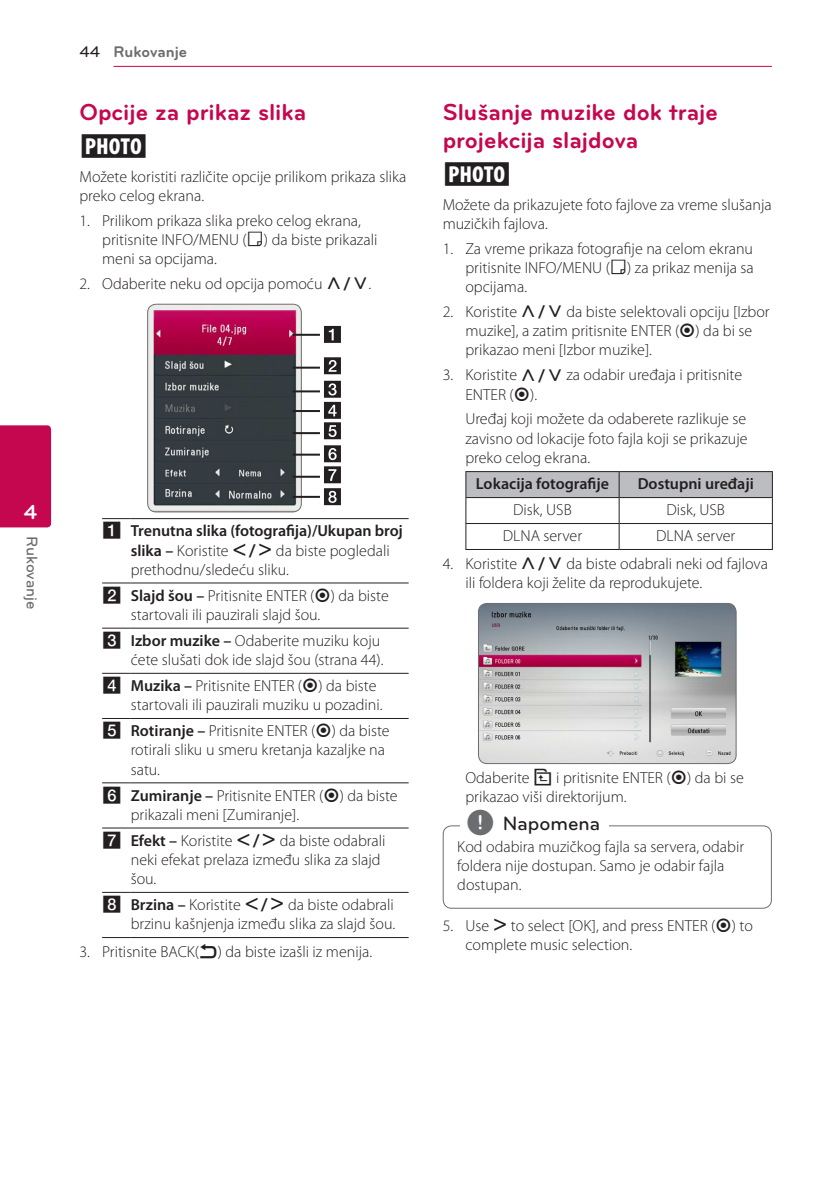
<style>
.page{position:relative;width:840px;height:1191px;background:#fff}
.page>*{position:absolute;margin:0;border:0;box-sizing:border-box;transform-origin:0 0}
.Title_2{font:700 24px/28px "Bryant LG";color:#c50750}
.Content_text_Light{font:24px "UPSYS Common";color:#231f20}
.t1{font:700 21px "Bryant LG";color:#fff}
.t2{font:500 20px "Bryant LG";color:#231f20}
.Content_text_Num{font:300 16px/19.2px "Myriad Pro";color:#231f20}
.Content_text_SemiBol{font:300 16px/19.2px "Myriad Pro";color:#231f20}
.Content_text_Light-2{font:300 16px/19.2px "Myriad Pro";color:#231f20}
.Contents_Text_Sub_Nu{font:300 16px/19.2px "Myriad Pro";color:#231f20;text-align:justify}
.Content_text_Light-3{font:600 16px "Myriad Pro";color:#231f20}
.t3{font:700 16px "Bryant LG";color:#6c6d70}
.t4{font:500 16px "Bryant LG";letter-spacing:-.005em;color:#6c6d70}
.Content_text_Light-4{font:16px "UPSYS Boxed Number";color:#231f20}
.s1{font-weight:500;color:#231f20}
.s2{font-family:"UPSYS Common";font-weight:400}
.s3{font-weight:600}
.s4{font-family:"UPSYS Circled Number";font-weight:400}
.s5{font-family:"UPSYS Common";font-weight:400;font-size:30px;color:#6c6d70}
</style>
<div class="page">
<hr style="left:113px;top:66px;width:658px;height:1px;background:#c50750">
<div style="left:0;top:425px;width:51px;height:102px;background:#c50750"></div>
<img style="left:147px;top:304px;width:154px;height:208px">
<div style="left:147px;top:304px;width:155px;height:208px;border:1px solid #6c6d70;border-radius:9px"></div>
<svg style="left:324px;top:326px;width:17px;height:17px"></svg>
<svg style="left:324px;top:381px;width:17px;height:58px"></svg>
<svg style="left:324px;top:357px;width:17px;height:17px"></svg>
<svg style="left:324px;top:445px;width:17px;height:60px"></svg>
<hr style="left:292px;top:334px;width:28px;height:2px;background:#231f20">
<hr style="left:292px;top:367px;width:28px;height:2px;background:#231f20">
<hr style="left:292px;top:390px;width:28px;height:2px;background:#231f20">
<hr style="left:292px;top:410px;width:28px;height:2px;background:#231f20">
<hr style="left:292px;top:432px;width:28px;height:2px;background:#231f20">
<hr style="left:292px;top:453px;width:28px;height:2px;background:#231f20">
<hr style="left:292px;top:476px;width:28px;height:2px;background:#231f20">
<hr style="left:292px;top:496px;width:28px;height:2px;background:#231f20">
<svg style="left:102px;top:518px;width:29px;height:1px"></svg>
<hr style="left:131px;top:518px;width:277px;height:1px;background:#231f20">
<svg style="left:102px;top:582px;width:29px;height:1px"></svg>
<hr style="left:131px;top:582px;width:277px;height:1px;background:#231f20">
<svg style="left:102px;top:627px;width:29px;height:1px"></svg>
<hr style="left:131px;top:627px;width:277px;height:1px;background:#231f20">
<svg style="left:102px;top:673px;width:29px;height:1px"></svg>
<hr style="left:131px;top:673px;width:277px;height:1px;background:#231f20">
<svg style="left:102px;top:718px;width:29px;height:1px"></svg>
<hr style="left:131px;top:718px;width:277px;height:1px;background:#231f20">
<svg style="left:102px;top:782px;width:29px;height:1px"></svg>
<hr style="left:131px;top:782px;width:277px;height:1px;background:#231f20">
<svg style="left:102px;top:827px;width:29px;height:1px"></svg>
<hr style="left:131px;top:827px;width:277px;height:1px;background:#231f20">
<svg style="left:102px;top:892px;width:29px;height:1px"></svg>
<hr style="left:131px;top:892px;width:277px;height:1px;background:#231f20">
<svg style="left:102px;top:937px;width:29px;height:1px"></svg>
<hr style="left:131px;top:937px;width:277px;height:1px;background:#231f20">
<svg style="left:465px;top:471px;width:307px;height:78px"></svg>
<hr style="left:465px;top:549px;width:153px;height:1px;background:#231f20">
<hr style="left:618px;top:549px;width:154px;height:1px;background:#231f20">
<img style="left:479px;top:603px;width:256px;height:160px">
<div style="left:477px;top:603px;width:259px;height:161px;border:1px solid #6c6d70;border-radius:9px"></div>
<div style="left:442px;top:825px;width:329px;height:83px;border:1px solid #6c6d70;border-radius:9px"></div>
<div style="left:460px;top:819px;width:149px;height:20px;background:#fff"></div>
<h2 class="t1" style="left:24px;top:499px;width:15px">4</h2>
<p class="t4" style="left:42px;top:536px;width:75px;rotate:90deg">Rukovanje</p>
<p class="t3" style="left:79px;top:42px;width:109px"><span class="s1">44</span> Rukovanje</p>
<p class="Title_2" style="left:79px;top:98px;width:228px">Opcije za prikaz slika</p>
<p class="Content_text_Light" style="left:79px;top:132px;width:70px">i</p>
<p class="Content_text_Light-2" style="left:79px;top:167px;width:328px">Možete koristiti različite opcije prilikom prikaza slika preko celog ekrana.</p>
<p class="Content_text_Num" style="left:102px;top:211px;width:276px;text-indent:-23px">1. Prilikom prikaza slika preko celog ekrana, pritisnite INFO/MENU (<span class="s2">m</span>) da biste prikazali meni sa opcijama.</p>
<p class="Content_text_Num" style="left:79px;top:274px;width:293px">2. Odaberite neku od opcija pomoću <span class="s2">W/S</span>.</p>
<p class="Content_text_Light-4" style="left:102px;top:522px;width:21px">A</p>
<p class="Content_text_SemiBol" style="left:131px;top:521px;width:273px"><span class="s3">Trenutna slika (fotografija)/Ukupan broj slika –</span> Koristite <span class="s2">A/D</span> da biste pogledali prethodnu/sledeću sliku.</p>
<p class="Content_text_Light-4" style="left:102px;top:586px;width:21px">B</p>
<p class="Content_text_SemiBol" style="left:131px;top:585px;width:259px"><span class="s3">Slajd šou –</span> Pritisnite ENTER (<span class="s2">b</span>) da biste startovali ili pauzirali slajd šou.</p>
<p class="Content_text_Light-4" style="left:102px;top:631px;width:21px">C</p>
<p class="Content_text_SemiBol" style="left:131px;top:631px;width:254px"><span class="s3">Izbor muzike –</span> Odaberite muziku koju ćete slušati dok ide slajd šou (strana 44).</p>
<p class="Content_text_Light-4" style="left:102px;top:676px;width:21px">D</p>
<p class="Content_text_SemiBol" style="left:131px;top:676px;width:253px"><span class="s3">Muzika –</span> Pritisnite ENTER (<span class="s2">b</span>) da biste startovali ili pauzirali muziku u pozadini.</p>
<p class="Content_text_Light-4" style="left:102px;top:722px;width:21px">E</p>
<p class="Content_text_SemiBol" style="left:131px;top:721px;width:260px"><span class="s3">Rotiranje –</span> Pritisnite ENTER (<span class="s2">b</span>) da biste rotirali sliku u smeru kretanja kazaljke na satu.</p>
<p class="Content_text_Light-4" style="left:102px;top:786px;width:21px">F</p>
<p class="Content_text_SemiBol" style="left:131px;top:785px;width:268px"><span class="s3">Zumiranje –</span> Pritisnite ENTER (<span class="s2">b</span>) da biste prikazali meni [Zumiranje].</p>
<p class="Content_text_Light-4" style="left:102px;top:831px;width:21px">G</p>
<p class="Content_text_SemiBol" style="left:131px;top:830px;width:256px"><span class="s3">Efekt –</span> Koristite <span class="s2">A/D</span> da biste odabrali neki efekat prelaza između slika za slajd šou.</p>
<p class="Content_text_Light-4" style="left:102px;top:895px;width:21px">H</p>
<p class="Content_text_SemiBol" style="left:131px;top:895px;width:266px"><span class="s3">Brzina –</span> Koristite <span class="s2">A/D</span> da biste odabrali brzinu kašnjenja između slika za slajd šou.</p>
<p class="Content_text_Num" style="left:79px;top:942px;width:294px">3. Pritisnite BACK(<span class="s4">1</span>) da biste izašli iz menija.</p>
<p class="Title_2" style="left:442px;top:98px;width:276px">Slušanje muzike dok traje projekcija slajdova</p>
<p class="Content_text_Light" style="left:442px;top:160px;width:70px">i</p>
<p class="Content_text_Light-2" style="left:442px;top:195px;width:330px">Možete da prikazujete foto fajlove za vreme slušanja muzičkih fajlova.</p>
<p class="Content_text_Num" style="left:465px;top:239px;width:290px;text-align:justify;text-indent:-23px">1. Za vreme prikaza fotografije na celom ekranu pritisnite INFO/MENU (<span class="s2">m</span>) za prikaz menija sa opcijama.</p>
<p class="Content_text_Num" style="left:465px;top:302px;width:305px;text-indent:-23px">2. Koristite <span class="s2">W/S</span> da biste selektovali opciju [Izbor muzike], a zatim pritisnite ENTER (<span class="s2">b</span>) da bi se prikazao meni [Izbor muzike].</p>
<p class="Content_text_Num" style="left:465px;top:365px;width:278px;text-indent:-23px">3. Koristite <span class="s2">W/S</span> za odabir uređaja i pritisnite<br>ENTER (<span class="s2">b</span>).</p>
<p class="Contents_Text_Sub_Nu" style="left:465px;top:409px;width:283px">Uređaj koji možete da odaberete razlikuje se zavisno od lokacije foto fajla koji se prikazuje preko celog ekrana.</p>
<p class="Content_text_Light-3" style="left:475px;top:474px;width:135px">Lokacija fotografije</p>
<p class="Content_text_Light-3" style="left:637px;top:474px;width:118px">Dostupni uređaji</p>
<p class="Content_text_Light-2" style="left:513px;top:500px;width:60px">Disk, USB</p>
<p class="Content_text_Light-2" style="left:666px;top:500px;width:60px">Disk, USB</p>
<p class="Content_text_Light-2" style="left:502px;top:526px;width:81px">DLNA server</p>
<p class="Content_text_Light-2" style="left:655px;top:526px;width:81px">DLNA server</p>
<p class="Content_text_Num" style="left:465px;top:554px;width:304px;text-indent:-23px">4. Koristite <span class="s2">W/S</span> da biste odabrali neki od fajlova ili foldera koji želite da reprodukujete.</p>
<p class="Contents_Text_Sub_Nu" style="left:465px;top:768px;width:280px">Odaberite <span class="s2">g</span> i pritisnite ENTER (<span class="s2">b</span>) da bi se prikazao viši direktorijum.</p>
<p class="Content_text_Num" style="left:457px;top:837px;width:288px">Kod odabira muzičkog fajla sa servera, odabir foldera nije dostupan. Samo je odabir fajla dostupan.</p>
<p class="t2" style="left:466px;top:810px;width:135px"><span class="s5">,</span> Napomena</p>
<p class="Content_text_Num" style="left:465px;top:916px;width:289px;text-indent:-23px">5. Use <span class="s2">D</span> to select [OK], and press ENTER (<span class="s2">b</span>) to complete music selection.</p>
</div>
